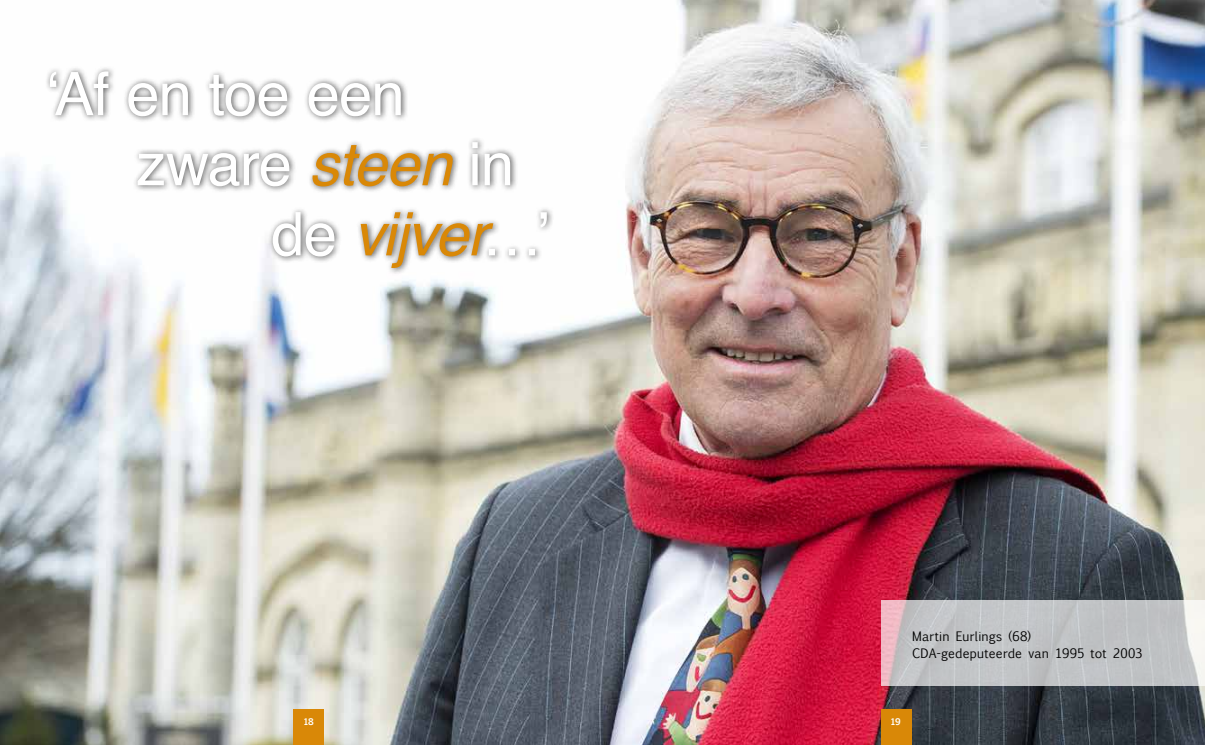
<style>
.page{position:relative;width:1205px;height:745px;background:#fff}
.page>*{position:absolute;margin:0;border:0;box-sizing:border-box;transform-origin:0 0}
.t1{font:60px "Helvetica";letter-spacing:-.015em;color:#fff}
.t2{font:italic 60px "Helvetica";letter-spacing:-.025em;color:#d98807}
.t3{font:12.5px/17.5px "Euphemia UCAS";letter-spacing:.015em;color:#000}
.t4{font:700 8.75px "Euphemia UCAS";color:#fff}
.s1{font-style:italic;color:#d98807}
.s2{font-style:normal;color:#fff}
</style>
<div class="page">
<img style="left:0;top:0;width:1205px;height:744px">
<svg style="left:881px;top:600px;width:324px;height:85px;background:#c5c4c7"></svg>
<div style="left:45px;top:66px;width:510px;height:209px;background:#000;opacity:.7"></div>
<div style="left:293px;top:708px;width:31px;height:36px;background:#d98807"></div>
<div style="left:881px;top:708px;width:30px;height:36px;background:#d98807"></div>
<h1 class="t1" style="left:46px;top:48px;width:360px">‘Af en toe een</h1>
<h1 class="t1" style="left:136px;top:118px;width:379px">zware <span class="s1">steen</span> in</h1>
<h1 class="t2" style="left:271px;top:187px;width:279px"><span class="s2">de</span> vijver<span class="s2">…’</span></h1>
<p class="t3" style="left:912px;top:627px;width:232px">Martin Eurlings (68)<br>CDA-gedeputeerde van 1995 tot 2003</p>
<p class="t4" style="left:304px;top:715px;width:11px">18</p>
<p class="t4" style="left:891px;top:715px;width:11px">19</p>
</div>
